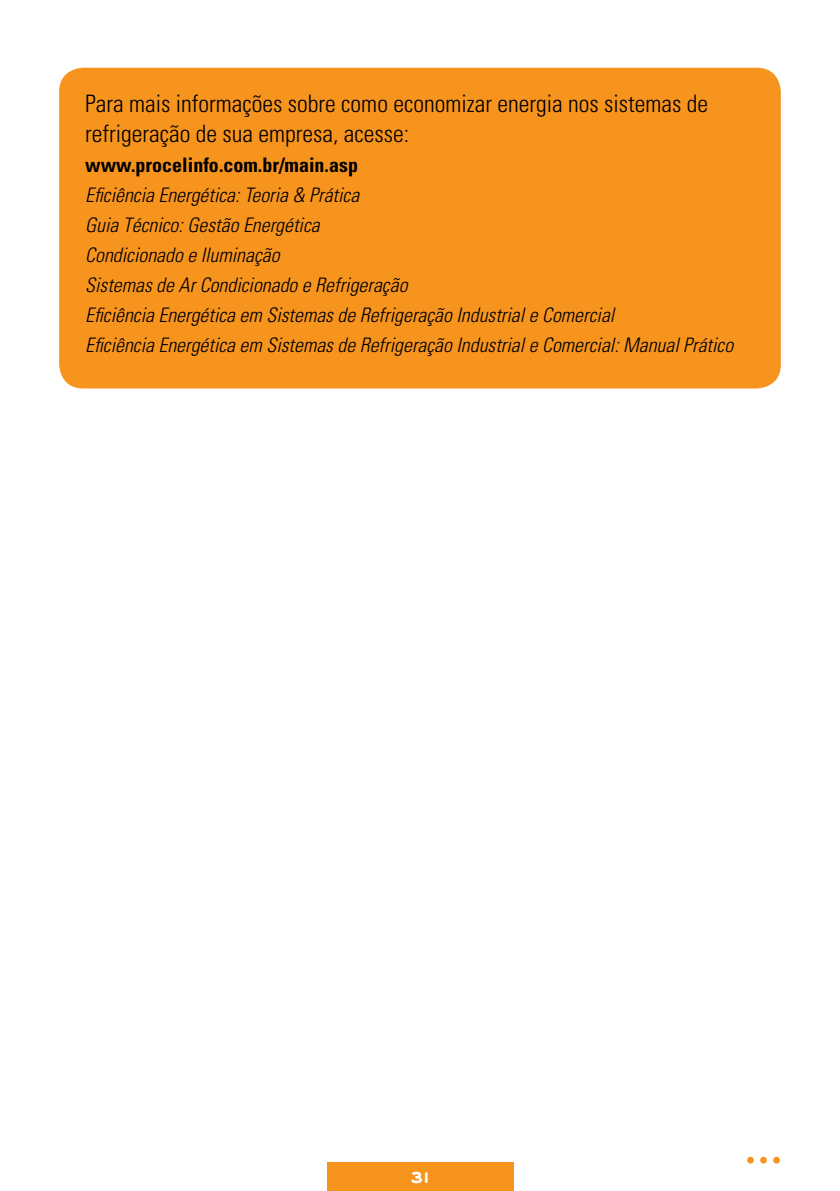
<style>
.page{position:relative;width:840px;height:1191px;background:#fff}
.page>*{position:absolute;margin:0;border:0;box-sizing:border-box;transform-origin:0 0}
.t1{font:700 36px "Grover";color:#f7941e}
.t2{font:300 condensed 24px/30px "Univers";color:#000}
.t3{font:italic 300 condensed 20px/30px "Univers";color:#000}
.t4{font:700 condensed 20px "Univers";color:#000}
.t5{font:700 16px "Grover";color:#fff}
</style>
<div class="page">
<div style="left:59px;top:68px;width:721px;height:320px;background:#f7941e;border-radius:24px"></div>
<div style="left:327px;top:1162px;width:186px;height:29px;background:#f7941e"></div>
<p class="t2" style="left:85px;top:88px;width:624px">Para mais informações sobre como economizar energia nos sistemas de refrigeração de sua empresa, acesse:</p>
<p class="t4" style="left:85px;top:153px;width:274px">www.procelinfo.com.br/main.asp</p>
<p class="t3" style="left:85px;top:180px;width:649px">Eficiência energética: Teoria &amp; Prática<br>Guia Técnico: Gestão Energética<br>Condicionado e Iluminação<br>Sistemas de Ar Condicionado e Refrigeração<br>Eficiência energética em sistemas de refrigeração industrial e comercial<br>Eficiência energética em sistemas de refrigeração industrial e comercial: Manual prático</p>
<p class="t5" style="left:410px;top:1165px;width:21px">31</p>
<h1 class="t1" style="left:743px;top:1124px;width:41px">...</h1>
</div>
